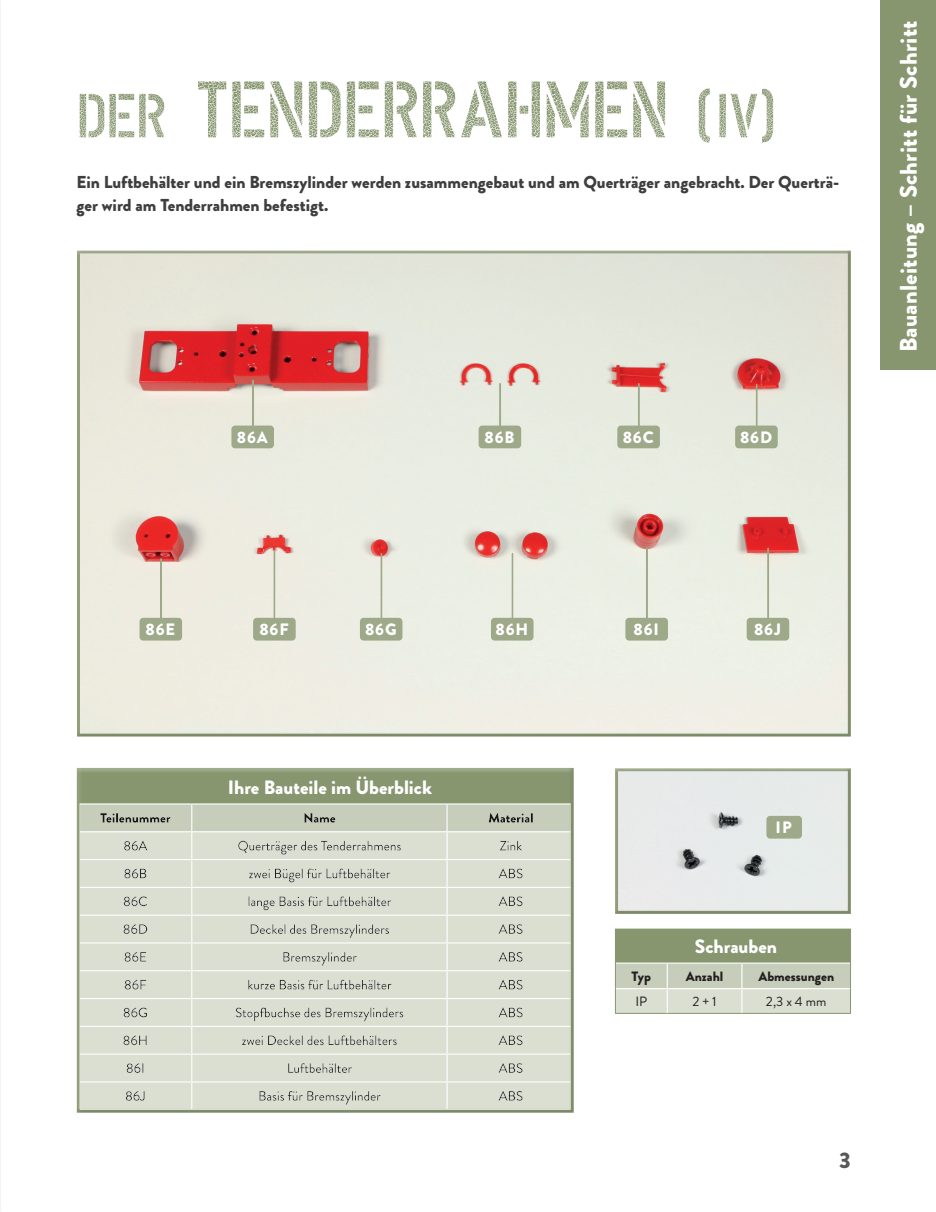
<style>
.page{position:relative;width:936px;height:1212px;background:#fff}
.page>*{position:absolute;margin:0;border:0;box-sizing:border-box;transform-origin:0 0}
.t1{font:79.8px "DIN Schablonierschrift Cracked";letter-spacing:-.025em;color:#87966f}
.t2{font:900 24px "Brandon Grotesque";letter-spacing:.01em;color:#fff}
.t3{font:900 22.5px "Brandon Grotesque";color:#57585a}
.t4{font:900 19.35px "Brandon Grotesque";color:#fff}
.t5{font:900 17.25px/22.6px "Brandon Grotesque";color:#3e3e3f}
.t6{font:900 16.5px "Brandon Grotesque";letter-spacing:.055em;color:#fff}
.t7{font:900 13.5px "Brandon Grotesque";color:#231f20}
.t8{font:13.5px "Brandon Grotesque";color:#231f20}
.s1{font-size:61.95px}
</style>
<div class="page">
<div style="left:880px;top:0;width:55px;height:369px;background:#87966f"></div>
<div style="left:76px;top:767px;width:500px;height:347px;background:#3e3e3f;opacity:.15"></div>
<div style="left:76px;top:250px;width:777px;height:488px;background:#3e3e3f;opacity:.15"></div>
<hr style="left:251px;top:379px;width:3px;height:61px;background:#fff;opacity:.19">
<hr style="left:252px;top:379px;width:3px;height:61px;background:#231f20;opacity:.3">
<div style="left:232px;top:426px;width:41px;height:22px;background:#9da988;border-radius:3px"></div>
<div style="left:231px;top:426px;width:43px;height:22px;border:2px solid #9da988;border-radius:3px"></div>
<div style="left:614px;top:767px;width:238px;height:147px;background:#3e3e3f;opacity:.15"></div>
<div style="left:615px;top:929px;width:235px;height:34px;background:#87966f"></div>
<hr style="left:615px;top:962px;width:52px;height:2px;background:#fff">
<hr style="left:667px;top:962px;width:74px;height:2px;background:#fff">
<hr style="left:741px;top:962px;width:109px;height:2px;background:#fff">
<hr style="left:615px;top:929px;width:1px;height:34px;background:#87966f">
<hr style="left:850px;top:929px;width:1px;height:34px;background:#87966f">
<svg style="left:615px;top:963px;width:236px;height:50px;background:#d1d7c7"></svg>
<hr style="left:615px;top:1013px;width:52px;height:1px;background:#87966f">
<hr style="left:667px;top:1013px;width:74px;height:1px;background:#87966f">
<hr style="left:741px;top:1013px;width:109px;height:1px;background:#87966f">
<div style="left:767px;top:816px;width:34px;height:22px;background:#9da988;border-radius:3px"></div>
<div style="left:766px;top:816px;width:35px;height:23px;border:2px solid #9da988;border-radius:3px"></div>
<div style="left:159px;top:557px;width:5px;height:71px;background:#231f20;opacity:.3"></div>
<div style="left:140px;top:618px;width:41px;height:22px;background:#9da988;border-radius:3px"></div>
<div style="left:139px;top:618px;width:43px;height:22px;border:2px solid #9da988;border-radius:3px"></div>
<div style="left:272px;top:550px;width:5px;height:76px;background:#231f20;opacity:.3"></div>
<div style="left:254px;top:618px;width:41px;height:22px;background:#9da988;border-radius:3px"></div>
<div style="left:253px;top:618px;width:43px;height:22px;border:2px solid #9da988;border-radius:3px"></div>
<div style="left:510px;top:551px;width:5px;height:76px;background:#231f20;opacity:.3"></div>
<div style="left:491px;top:618px;width:41px;height:22px;background:#9da988;border-radius:3px"></div>
<div style="left:491px;top:618px;width:42px;height:22px;border:2px solid #9da988;border-radius:3px"></div>
<hr style="left:645px;top:545px;width:4px;height:80px;background:#231f20;opacity:.3">
<div style="left:626px;top:618px;width:41px;height:22px;background:#9da988;border-radius:3px"></div>
<div style="left:625px;top:618px;width:43px;height:22px;border:2px solid #9da988;border-radius:3px"></div>
<hr style="left:498px;top:382px;width:3px;height:58px;background:#e7ebe0">
<hr style="left:499px;top:382px;width:4px;height:58px;background:#231f20;opacity:.3">
<div style="left:479px;top:426px;width:41px;height:22px;background:#9da988;border-radius:3px"></div>
<div style="left:478px;top:426px;width:43px;height:22px;border:2px solid #9da988;border-radius:3px"></div>
<hr style="left:754px;top:383px;width:3px;height:57px;background:#fff;opacity:.19">
<hr style="left:755px;top:383px;width:4px;height:57px;background:#231f20;opacity:.3">
<div style="left:735px;top:426px;width:42px;height:22px;background:#9da988;border-radius:3px"></div>
<div style="left:735px;top:426px;width:42px;height:22px;border:2px solid #9da988;border-radius:3px"></div>
<hr style="left:766px;top:547px;width:4px;height:78px;background:#231f20;opacity:.3">
<div style="left:747px;top:618px;width:41px;height:22px;background:#9da988;border-radius:3px"></div>
<div style="left:746px;top:618px;width:43px;height:22px;border:2px solid #9da988;border-radius:3px"></div>
<hr style="left:637px;top:382px;width:4px;height:58px;background:#231f20;opacity:.3">
<div style="left:618px;top:426px;width:41px;height:22px;background:#9da988;border-radius:3px"></div>
<div style="left:617px;top:426px;width:42px;height:22px;border:2px solid #9da988;border-radius:3px"></div>
<div style="left:379px;top:551px;width:5px;height:76px;background:#231f20;opacity:.3"></div>
<div style="left:360px;top:618px;width:41px;height:22px;background:#9da988;border-radius:3px"></div>
<div style="left:360px;top:618px;width:42px;height:22px;border:2px solid #9da988;border-radius:3px"></div>
<h1 class="t1" style="left:77px;top:35px;width:701px"><span class="s1">DER</span> TENDERRAHMEN <span class="s1">(IV)</span></h1>
<p class="t5" style="left:77px;top:171px;width:764px">Ein Luftbehälter und ein Bremszylinder werden zusammengebaut und am Querträger angebracht. Der Querträ&shy;ger wird am Tenderrahmen befestigt.</p>
<p class="t6" style="left:237px;top:425px;width:32px">86A</p>
<p class="t6" style="left:622px;top:425px;width:33px">86C</p>
<p class="t6" style="left:484px;top:425px;width:32px">86B</p>
<p class="t6" style="left:740px;top:425px;width:34px">86D</p>
<h2 class="t2" style="left:891px;top:352px;width:333px;rotate:-90deg">Bauanleitung – Schritt für Schritt</h2>
<p class="t6" style="left:365px;top:618px;width:33px">86G</p>
<p class="t6" style="left:146px;top:618px;width:31px">86E</p>
<p class="t6" style="left:259px;top:618px;width:31px">86F</p>
<p class="t6" style="left:495px;top:618px;width:34px">86H</p>
<p class="t6" style="left:633px;top:618px;width:27px">86I</p>
<p class="t6" style="left:754px;top:618px;width:28px">86J</p>
<p class="t4" style="left:228px;top:773px;width:205px">Ihre Bauteile im Überblick</p>
<p class="t6" style="left:775px;top:816px;width:18px">IP</p>
<p class="t4" style="left:695px;top:932px;width:84px">Schrauben</p>
<p class="t7" style="left:631px;top:966px;width:21px">Typ</p>
<p class="t7" style="left:686px;top:966px;width:39px">Anzahl</p>
<p class="t7" style="left:758px;top:966px;width:77px">Abmessungen</p>
<p class="t8" style="left:635px;top:992px;width:13px">IP</p>
<p class="t8" style="left:692px;top:992px;width:26px">2 + 1</p>
<p class="t8" style="left:766px;top:992px;width:62px">2,3 x 4 mm</p>
<h3 class="t3" style="left:839px;top:1144px;width:13px">3</h3>
</div>
